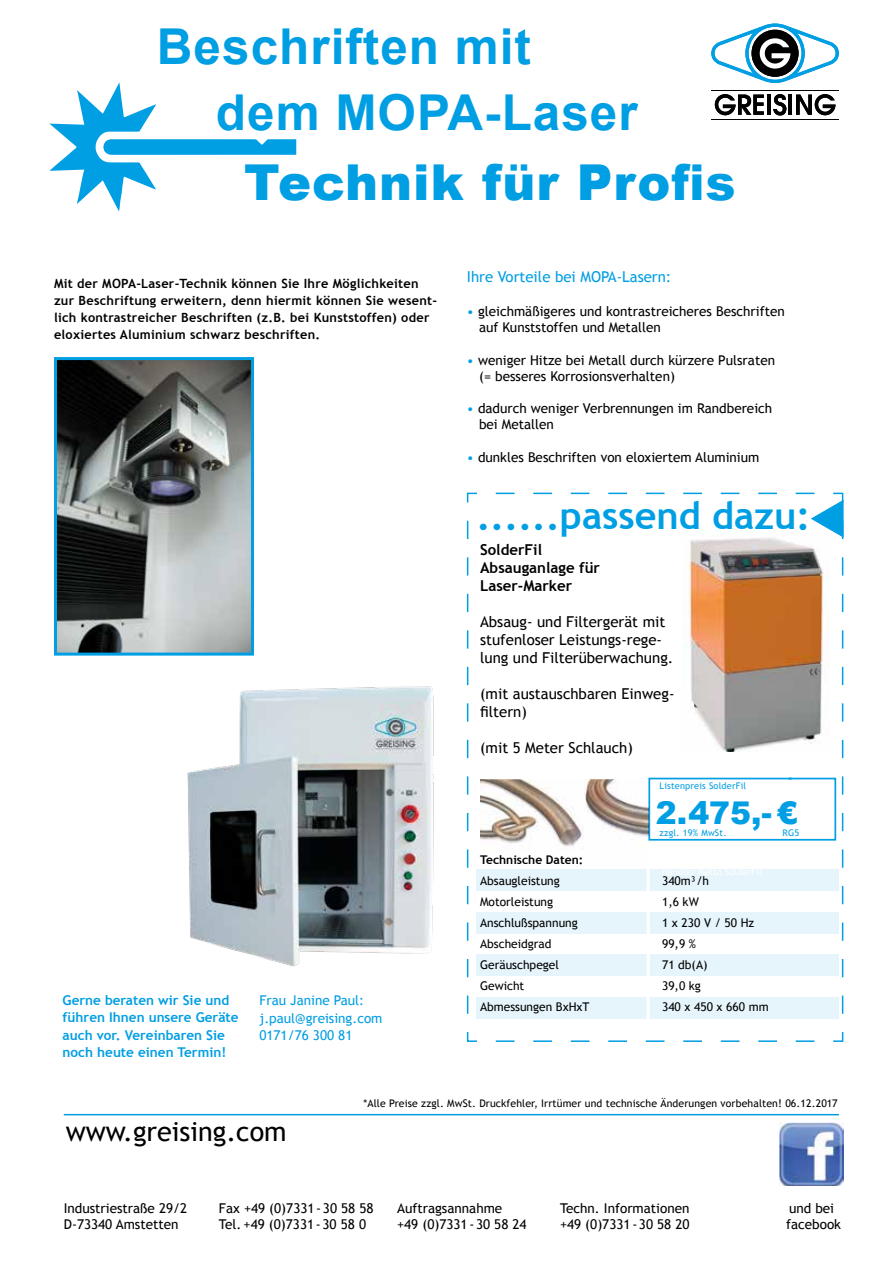
<style>
.page{position:relative;width:893px;height:1263px;background:#fff}
.page>*{position:absolute;margin:0;border:0;box-sizing:border-box;transform-origin:0 0}
.t1{font:700 49.5px/66px "Arial";letter-spacing:.02em;color:#009ee3}
.t2{font:900 49.5px "Arial";letter-spacing:.02em;color:#009ee3}
.t3{font:700 37.8px "Trebuchet MS";color:#009ee3}
.t4{font:900 31.35px "Arial";color:#009ee3}
.t5{font:27px "Trebuchet MS";color:#000}
.t6{font:15px/18px "Trebuchet MS";color:#000}
.t7{font:700 15px/18px "Trebuchet MS";color:#000}
.t8{font:15px "Trebuchet MS";color:#009ee3}
.t9{font:13.5px/16.2px "Trebuchet MS";color:#000}
.t10{font:700 13.5px/17.2px "Trebuchet MS";color:#009ee3}
.t11{font:13.5px/17.2px "Trebuchet MS";color:#009ee3}
.t12{font:700 12.75px/17.2px "Trebuchet MS";letter-spacing:.02em;color:#000}
.t13{font:12px/21px "Trebuchet MS";color:#000}
.t14{font:700 12px "Trebuchet MS";color:#000}
.t15{font:10.5px "Trebuchet MS";letter-spacing:.01em;color:#000}
.t16{font:9.15px "Trebuchet MS";letter-spacing:.02em;color:#009ee3}
.s1{color:#009ee3}
</style>
<div class="page">
<hr style="left:64px;top:1114px;width:775px;height:1px;background:#009ee3">
<img style="left:780px;top:1122px;width:63px;height:64px">
<hr style="left:711px;top:90px;width:128px;height:1px;background:#000">
<hr style="left:711px;top:119px;width:128px;height:1px;background:#000">
<svg style="left:711px;top:24px;width:128px;height:59px"></svg>
<hr style="left:767px;top:95px;width:4px;height:20px;background:#000">
<hr style="left:789px;top:95px;width:3px;height:20px;background:#000">
<svg style="left:796px;top:94px;width:39px;height:21px"></svg>
<svg style="left:715px;top:94px;width:49px;height:21px"></svg>
<svg style="left:773px;top:94px;width:13px;height:21px"></svg>
<svg style="left:49px;top:83px;width:247px;height:128px"></svg>
<svg style="left:466px;top:492px;width:378px;height:550px"></svg>
<svg style="left:486px;top:493px;width:358px;height:521px"></svg>
<img style="left:58px;top:361px;width:192px;height:291px">
<div style="left:54px;top:357px;width:200px;height:299px;border:3px solid #009ee3"></div>
<img style="left:187px;top:686px;width:247px;height:281px">
<h1 class="t1" style="left:216px;top:15px;width:423px;text-indent:-59px">Beschriften mit dem MOPA-Laser</h1>
<h1 class="t2" style="left:244px;top:146px;width:493px">Technik für Profis</h1>
<p class="t12" style="left:54px;top:274px;width:385px">Mit der MOPA-Laser-Technik können Sie Ihre Möglichkeiten zur Beschriftung erweitern, denn hiermit können Sie wesent&shy;lich kontrastreicher Beschriften (z.B. bei Kunststoffen) oder eloxiertes Aluminium schwarz beschriften.</p>
<p class="t10" style="left:63px;top:991px;width:178px">Gerne beraten wir Sie und führen Ihnen unsere Geräte auch vor. Vereinbaren Sie noch heute einen Termin!</p>
<p class="t11" style="left:259px;top:992px;width:125px">Frau Janine Paul: j.paul@greising.com<br>0171/76 300 81</p>
<p class="t8" style="left:467px;top:268px;width:206px">Ihre Vorteile bei MOPA-Lasern:</p>
<p class="t9" style="left:479px;top:303px;width:307px;text-indent:-12px"><span class="s1">•</span> gleichmäßigeres und kontrastreicheres Beschriften auf Kunststoffen und Metallen</p>
<p class="t9" style="left:479px;top:352px;width:297px;text-indent:-12px"><span class="s1">•</span> weniger Hitze bei Metall durch kürzere Pulsraten (= besseres Korrosionsverhalten)</p>
<p class="t9" style="left:479px;top:401px;width:295px;text-indent:-12px"><span class="s1">•</span> dadurch weniger Verbrennungen im Randbereich bei Metallen</p>
<p class="t9" style="left:467px;top:449px;width:294px"><span class="s1">•</span> dunkles Beschriften von eloxiertem Aluminium</p>
<h2 class="t3" style="left:477px;top:492px;width:335px">......passend dazu:</h2>
<p class="t7" style="left:480px;top:540px;width:121px">SolderFil<br>Absauganlage für<br>Laser-Marker</p>
<p class="t6" style="left:480px;top:612px;width:195px">Absaug- und Filtergerät mit stufenloser Leistungs-rege&shy;lung und Filterüberwachung.</p>
<p class="t6" style="left:480px;top:684px;width:196px">(mit austauschbaren Einweg&shy;filtern)</p>
<p class="t6" style="left:480px;top:738px;width:154px">(mit 5 Meter Schlauch)</p>
<p class="t16" style="left:660px;top:781px;width:88px">Listenpreis SolderFil</p>
<p class="t14" style="left:480px;top:852px;width:105px">Technische Daten:</p>
<p class="t13" style="left:480px;top:871px;width:111px">Absaugleistung<br>Motorleistung<br>Anschlußspannung<br>Abscheidgrad<br>Geräuschpegel<br>Gewicht<br>Abmessungen BxHxT</p>
<h3 class="t4" style="left:656px;top:790px;width:143px">2.475,- €</h3>
<p class="t16" style="left:660px;top:827px;width:69px">zzgl. 19% MwSt.</p>
<p class="t16" style="left:783px;top:827px;width:18px">RG5</p>
<p class="t13" style="left:662px;top:871px;width:108px">340m³/h<br>1,6 kW<br>1 x 230 V / 50 Hz<br>99,9 %<br>71 db(A)<br>39,0 kg<br>340 x 450 x 660 mm</p>
<h3 class="t5" style="left:66px;top:1116px;width:222px">www.greising.com</h3>
<p class="t15" style="left:363px;top:1097px;width:476px">*Alle Preise zzgl. MwSt. Druckfehler, Irrtümer und technische Änderungen vorbehalten! 06.12.2017</p>
<p class="t9" style="left:64px;top:1200px;width:125px">Industriestraße 29/2<br>D-73340 Amstetten</p>
<p class="t9" style="left:219px;top:1200px;width:156px">Fax +49 (0)7331-30 58 58<br>Tel. +49 (0)7331-30 58 0</p>
<p class="t9" style="left:397px;top:1200px;width:131px">Auftragsannahme +49 (0)7331-30 58 24</p>
<p class="t9" style="left:560px;top:1200px;width:131px">Techn. Informationen +49 (0)7331-30 58 20</p>
<p class="t9" style="left:786px;top:1200px;width:56px">und bei facebook</p>
</div>
